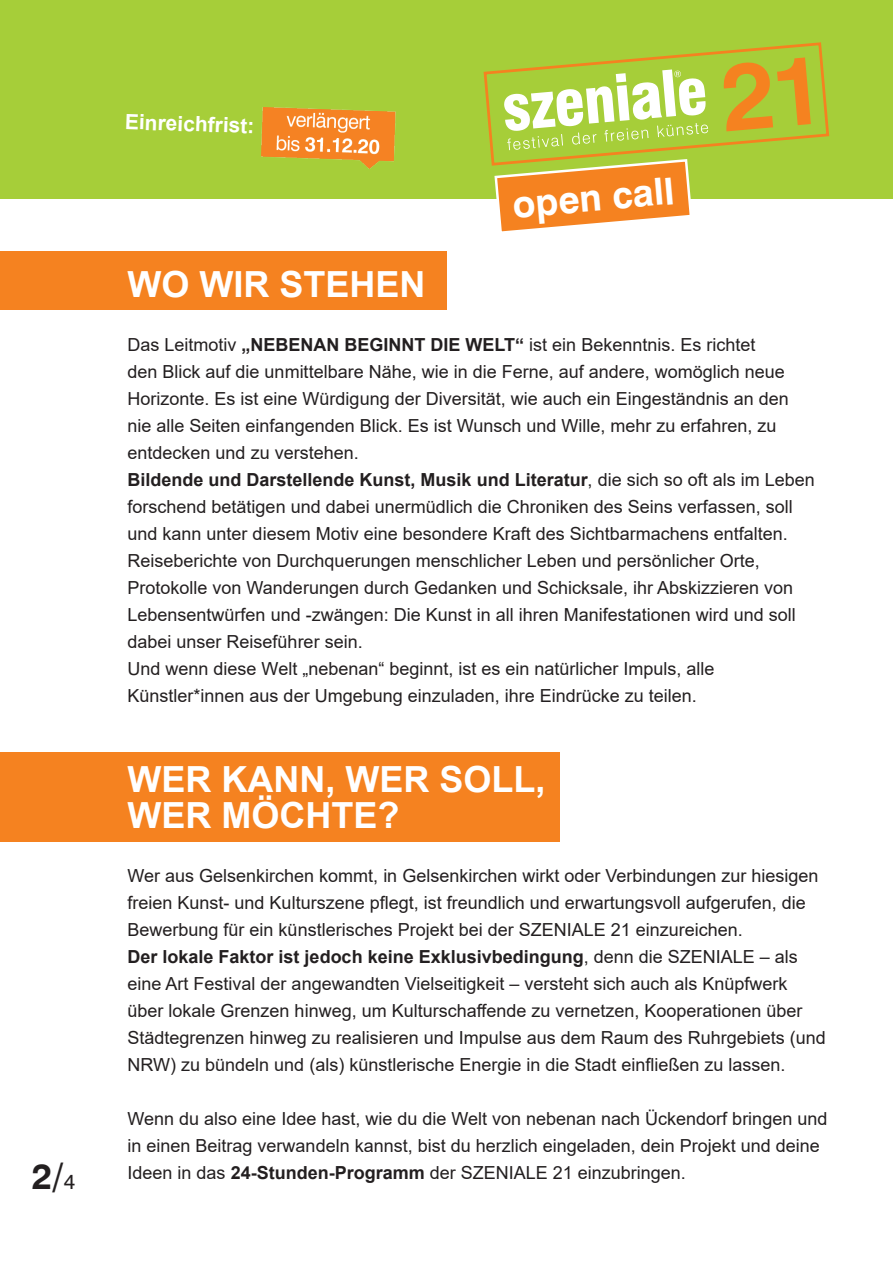
<style>
.page{position:relative;width:893px;height:1263px;background:#fff}
.page>*{position:absolute;margin:0;border:0;box-sizing:border-box;transform-origin:0 0}
.t1{font:700 37.35px "Swiss 721 BT";color:#fff}
.t2{font:700 36px/36px "Arial";color:#fff}
.t3{font:700 36px "Swiss 721 BT";color:#231f20}
.t4{font:700 21px "Arial";color:#fff}
.t5{font:18px/27px "Arial";color:#231f20}
.s1{font-weight:400;font-size:21px}
.s2{font-weight:700}
</style>
<div class="page">
<div style="left:0;top:753px;width:559px;height:89px;background:#f58220"></div>
<div style="left:0;top:251px;width:446px;height:58px;background:#f58220"></div>
<div style="left:0;top:0;width:893px;height:198px;background:#a6ce39"></div>
<svg style="left:482px;top:42px;width:349px;height:190px"></svg>
<img style="left:261px;top:107px;width:135px;height:61px">
<h2 class="t3" style="left:32px;top:1155px;width:45px">2/<span class="s1">4</span></h2>
<p class="t4" style="left:125px;top:107px;width:131px;rotate:2deg">Einreichfrist:</p>
<h2 class="t2" style="left:128px;top:267px;width:300px">WO WIR STEHEN</h2>
<h1 class="t1" style="left:511px;top:182px;width:164px;rotate:-5deg">open call</h1>
<p class="t5" style="left:128px;top:331px;width:689px">Das Leitmotiv <span class="s2">„NEBENAN BEGINNT DIE WELT“</span> ist ein Bekenntnis. Es richtet<br>den Blick auf die unmittelbare Nähe, wie in die Ferne, auf andere, womöglich neue Horizonte. Es ist eine Würdigung der Diversität, wie auch ein Eingeständnis an den nie alle Seiten einfangenden Blick. Es ist Wunsch und Wille, mehr zu erfahren, zu entdecken und zu verstehen.<br><span class="s2">Bildende und Darstellende Kunst, Musik und Literatur</span>, die sich so oft als im Leben forschend betätigen und dabei unermüdlich die Chroniken des Seins verfassen, soll und kann unter diesem Motiv eine besondere Kraft des Sichtbarmachens entfalten.<br>Reiseberichte von Durchquerungen menschlicher Leben und persönlicher Orte, Protokolle von Wanderungen durch Gedanken und Schicksale, ihr Abskizzieren von Lebensentwürfen und -zwängen: Die Kunst in all ihren Manifestationen wird und soll dabei unser Reiseführer sein.<br>Und wenn diese Welt „nebenan“ beginnt, ist es ein natürlicher Impuls, alle Künstler*innen aus der Umgebung einzuladen, ihre Eindrücke zu teilen.</p>
<h2 class="t2" style="left:128px;top:762px;width:419px">WER KANN, WER SOLL,<br>WER MÖCHTE?</h2>
<p class="t5" style="left:128px;top:862px;width:700px">Wer aus Gelsenkirchen kommt, in Gelsenkirchen wirkt oder Verbindungen zur hiesigen freien Kunst- und Kulturszene pflegt, ist freundlich und erwartungsvoll aufgerufen, die Bewerbung für ein künstlerisches Projekt bei der SZENIALE 21 einzureichen.<br><span class="s2">Der lokale Faktor ist jedoch keine Exklusivbedingung</span>, denn die SZENIALE – als eine Art Festival der angewandten Vielseitigkeit – versteht sich auch als Knüpfwerk über lokale Grenzen hinweg, um Kulturschaffende zu vernetzen, Kooperationen über Städtegrenzen hinweg zu realisieren und Impulse aus dem Raum des Ruhrgebiets (und NRW) zu bündeln und (als) künstlerische Energie in die Stadt einfließen zu lassen.</p>
<p class="t5" style="left:128px;top:1105px;width:701px">Wenn du also eine Idee hast, wie du die Welt von nebenan nach Ückendorf bringen und in einen Beitrag verwandeln kannst, bist du herzlich eingeladen, dein Projekt und deine<br>Ideen in das <span class="s2">24-Stunden-Programm</span> der SZENIALE 21 einzubringen.</p>
</div>
